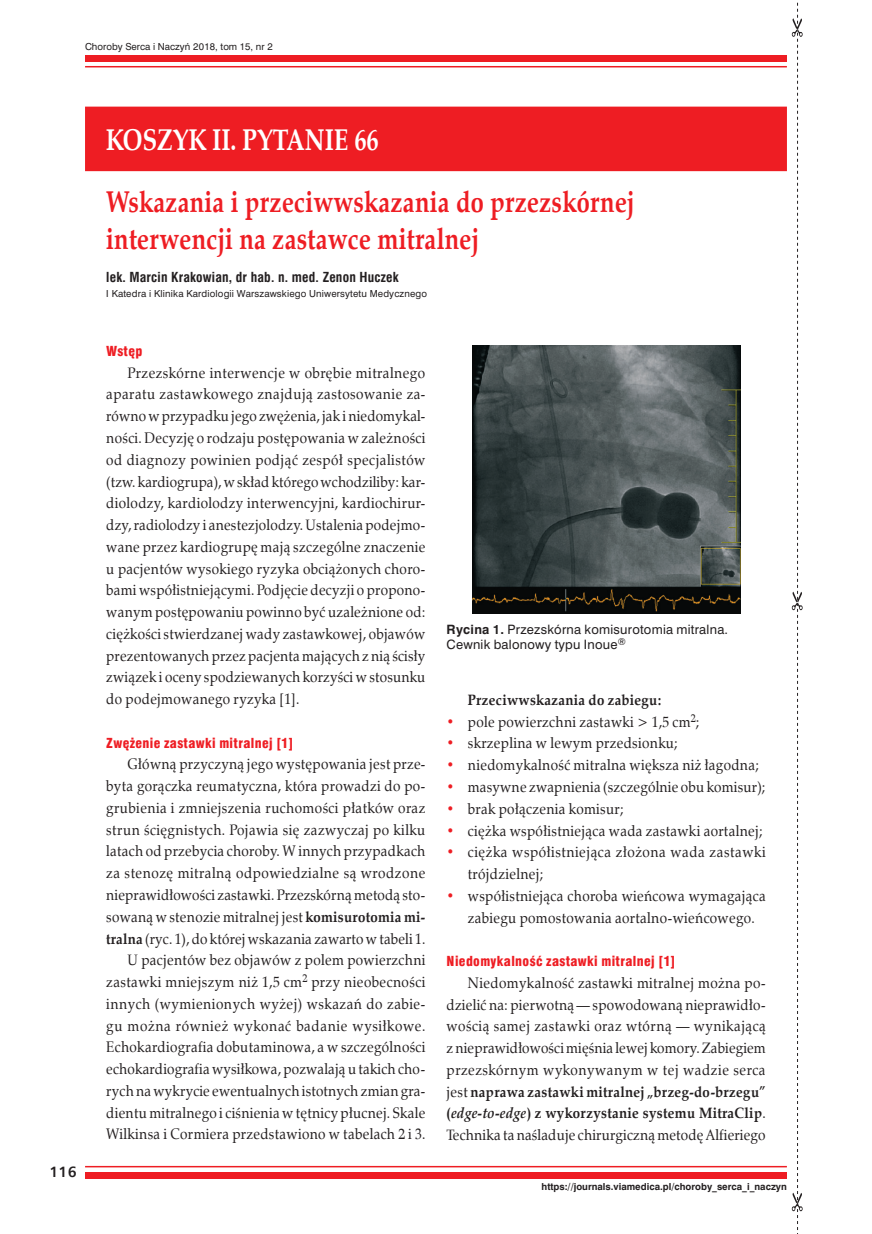
<style>
.page{position:relative;width:872px;height:1234px;background:#fff}
.page>*{position:absolute;margin:0;border:0;box-sizing:border-box;transform-origin:0 0}
._04_-_Tytul_art{font:700 30px/36.6px "Zapf Calligr EU";letter-spacing:.01em;color:#ee1d23;scale:.8 1}
._03_-_PYTANIE_i_KOSZ{font:700 30px "Zapf Calligr EU";color:#fff;scale:.8 1}
.TXT2_-_Tekst_-_nastę{font:15px/21.8px "Zapf Calligr EU";letter-spacing:.025em;color:#231f20;text-align:justify;scale:.9 1}
.TXT2_-_Tekst_-_nastę-2{font:700 15px "Zapf Calligr EU";letter-spacing:.025em;color:#231f20;scale:.9 1}
.t1{font:700 15px "Humnst 777 EU";color:#231f20}
.S_-_Śródtytuł_1{font:13.5px "Swis 721 Blk Cn EU";letter-spacing:.025em;color:#ee1d23}
._01_-_Autorzy{font:700 13.5px "Swis 721 Cn EU";letter-spacing:.015em;color:#231f20}
.R_-_Rycina_-_podpis{font:12px/14.7px "Swis 721 PL";letter-spacing:.02em;color:#231f20}
._02_-_Kliniki{font:9px "Swis 721 PL";letter-spacing:.015em;color:#231f20}
.t2{font:700 9px "Swis 721 PL";color:#231f20}
.s1{font-weight:700}
.s2{font-weight:700;color:#ee1d23}
.s3{font-weight:700;font-style:italic}
</style>
<div class="page">
<div style="left:85px;top:55px;width:702px;height:7px;background:#ee1d23"></div>
<hr style="left:85px;top:66px;width:702px;height:1px;background:#ee1d23">
<div style="left:85px;top:1171px;width:702px;height:7px;background:#ee1d23"></div>
<hr style="left:85px;top:1165px;width:702px;height:2px;background:#ee1d23">
<svg style="left:792px;top:2px;width:10px;height:1228px"></svg>
<div style="left:85px;top:107px;width:702px;height:64px;background:#ee1d23"></div>
<img style="left:472px;top:346px;width:268px;height:267px">
<p class="_02_-_Kliniki" style="left:85px;top:40px;width:189px">Choroby Serca i Naczyń 2018, tom 15, nr 2</p>
<p class="t1" style="left:49px;top:1162px;width:29px">116</p>
<p class="_03_-_PYTANIE_i_KOSZ" style="left:106px;top:121px;width:341px">KOSZYK II. PYTANIE 66</p>
<p class="_04_-_Tytul_art" style="left:106px;top:185px;width:662px">Wskazania i przeciwwskazania do przezskórnej interwencji na zastawce mitralnej</p>
<p class="_01_-_Autorzy" style="left:106px;top:269px;width:294px">lek. Marcin Krakowian, dr hab. n. med. Zenon Huczek</p>
<p class="_02_-_Kliniki" style="left:106px;top:288px;width:322px">I Katedra i Klinika Kardiologii Warszawskiego Uniwersytetu Medycznego</p>
<p class="S_-_Śródtytuł_1" style="left:106px;top:342px;width:38px">Wstęp</p>
<p class="TXT2_-_Tekst_-_nastę" style="left:106px;top:362px;width:356px;text-indent:21px">Przezskórne interwencje w obrębie mitralnego aparatu zastawkowego znajdują zastosowanie za&shy;równo w przypadku jego zwężenia, jak i niedomykal&shy;ności. Decyzję o rodzaju postępowania w zależności od diagnozy powinien podjąć zespół specjalistów (tzw. kardiogrupa), w skład którego wchodziliby: kar&shy;diolodzy, kardiolodzy interwencyjni, kardiochirur&shy;dzy, radiolodzy i anestezjolodzy. Ustalenia podejmo&shy;wane przez kardiogrupę mają szczególne znaczenie u pacjentów wysokiego ryzyka obciążonych choro&shy;bami współistniejącymi. Podjęcie decyzji o propono&shy;wanym postępowaniu powinno być uzależnione od: ciężkości stwierdzanej wady zastawkowej, objawów prezentowanych przez pacjenta mających z nią ścisły związek i oceny spodziewanych korzyści w stosunku do podejmowanego ryzyka [1].</p>
<p class="S_-_Śródtytuł_1" style="left:106px;top:734px;width:189px">Zwężenie zastawki mitralnej [1]</p>
<p class="TXT2_-_Tekst_-_nastę" style="left:106px;top:753px;width:356px;text-indent:21px">Główną przyczyną jego występowania jest prze&shy;byta gorączka reumatyczna, która prowadzi do po&shy;grubienia i zmniejszenia ruchomości płatków oraz strun ścięgnistych. Pojawia się zazwyczaj po kilku latach od przebycia choroby. W innych przypadkach za stenozę mitralną odpowiedzialne są wrodzone nieprawidłowości zastawki. Przezskórną metodą sto&shy;sowaną w stenozie mitralnej jest <span class="s1">komisurotomia mi&shy;tralna</span> (ryc. 1), do której wskazania zawarto w tabeli 1.</p>
<p class="TXT2_-_Tekst_-_nastę" style="left:106px;top:949px;width:356px;text-indent:21px">U pacjentów bez objawów z polem powierzchni zastawki mniejszym niż 1,5 cm<sup>2</sup> przy nieobecności innych (wymienionych wyżej) wskazań do zabie&shy;gu można również wykonać badanie wysiłkowe.<br>Echokardiografia dobutaminowa, a w szczególności echokardiografia wysiłkowa, pozwalają u takich cho&shy;rych na wykrycie ewentualnych istotnych zmian gra&shy;dientu mitralnego i ciśnienia w tętnicy płucnej. Skale Wilkinsa i Cormiera przedstawiono w tabelach 2 i 3.</p>
<p class="R_-_Rycina_-_podpis" style="left:446px;top:622px;width:283px"><span class="s1">Rycina 1.</span> Przezskórna komisurotomia mitralna.<br>Cewnik balonowy typu Inoue<sup>®</sup></p>
<p class="TXT2_-_Tekst_-_nastę-2" style="left:468px;top:690px;width:216px">Przeciwwskazania do zabiegu:</p>
<p class="TXT2_-_Tekst_-_nastę" style="left:446px;top:711px;width:283px"><span class="s2">•</span> pole powierzchni zastawki &gt; 1,5 cm<sup>2</sup>;</p>
<p class="TXT2_-_Tekst_-_nastę" style="left:446px;top:732px;width:258px"><span class="s2">•</span> skrzeplina w lewym przedsionku;</p>
<p class="TXT2_-_Tekst_-_nastę" style="left:446px;top:754px;width:349px"><span class="s2">•</span> niedomykalność mitralna większa niż łagodna;</p>
<p class="TXT2_-_Tekst_-_nastę" style="left:446px;top:776px;width:356px"><span class="s2">•</span> masywne zwapnienia (szczególnie obu komisur);</p>
<p class="TXT2_-_Tekst_-_nastę" style="left:446px;top:798px;width:198px"><span class="s2">•</span> brak połączenia komisur;</p>
<p class="TXT2_-_Tekst_-_nastę" style="left:446px;top:819px;width:353px"><span class="s2">•</span> ciężka współistniejąca wada zastawki aortalnej;</p>
<p class="TXT2_-_Tekst_-_nastę" style="left:468px;top:841px;width:332px;text-indent:-21px"><span class="s2">•</span> ciężka współistniejąca złożona wada zastawki trójdzielnej;</p>
<p class="TXT2_-_Tekst_-_nastę" style="left:468px;top:885px;width:332px;text-indent:-21px"><span class="s2">•</span> współistniejąca choroba wieńcowa wymagająca zabiegu pomostowania aortalno-wieńcowego.</p>
<p class="S_-_Śródtytuł_1" style="left:446px;top:952px;width:230px">Niedomykalność zastawki mitralnej [1]</p>
<p class="TXT2_-_Tekst_-_nastę" style="left:446px;top:971px;width:356px;text-indent:21px">Niedomykalność zastawki mitralnej można po&shy;dzielić na: pierwotną — spowodowaną nieprawidło&shy;wością samej zastawki oraz wtórną — wynikającą z nieprawidłowości mięśnia lewej komory. Zabiegiem przezskórnym wykonywanym w tej wadzie serca jest <span class="s1">naprawa zastawki mitralnej „brzeg-do-brzegu” (</span><span class="s3">edge-to-edge</span><span class="s1">) z wykorzystanie systemu MitraClip</span>.<br>Technika ta naśladuje chirurgiczną metodę Alfieriego</p>
<p class="t2" style="left:541px;top:1180px;width:247px">https://journals.viamedica.pl/choroby_serca_i_naczyn</p>
</div>
